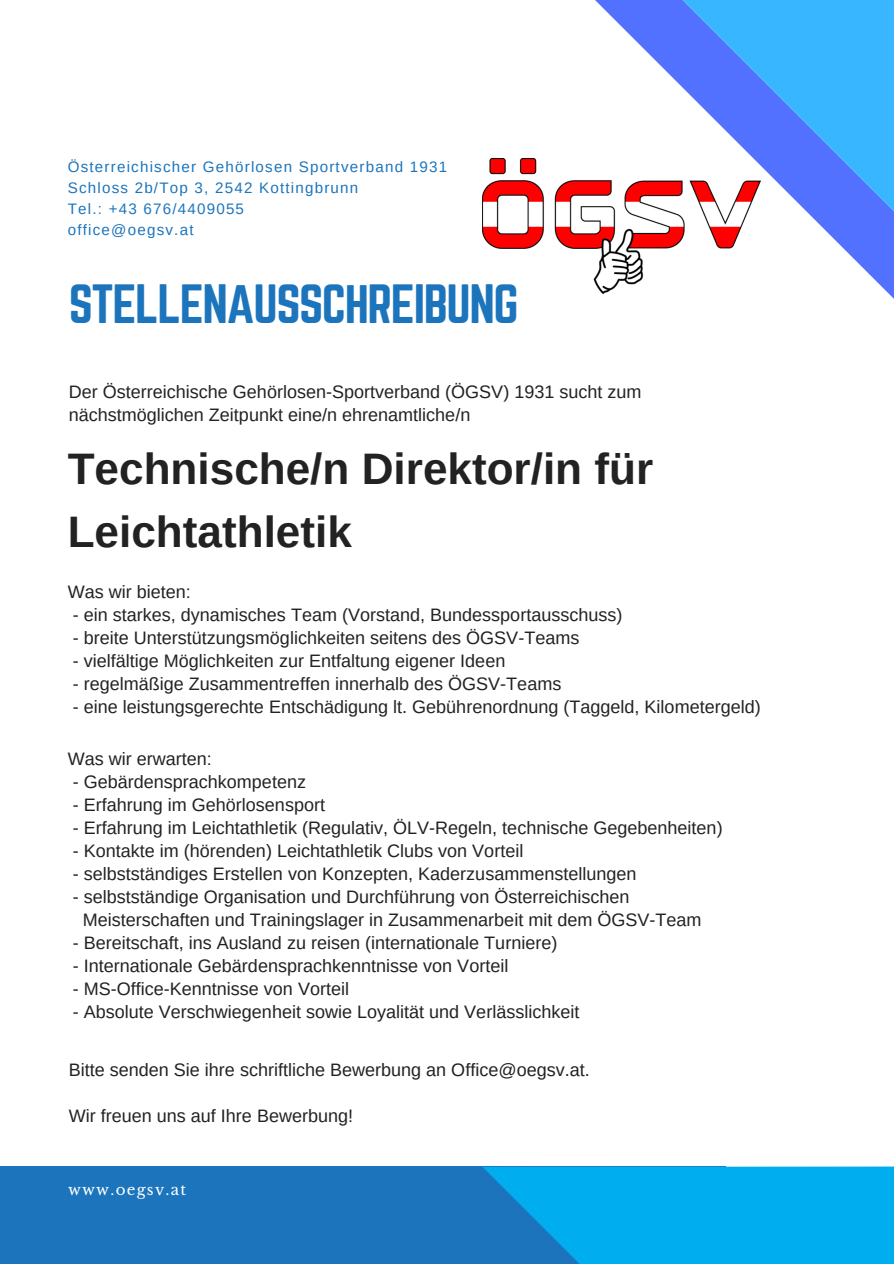
<style>
.page{position:relative;width:894px;height:1264px;background:#fff}
.page>*{position:absolute;margin:0;border:0;box-sizing:border-box;transform-origin:0 0}
.t1{font:48.45px "Norwester";letter-spacing:-.03em;color:#1c75bc}
.t2{font:700 44.1px/63.3px "Arimo";color:#222}
.t3{font:18px/23px "Arimo";color:#222}
.t4{font:15.15px/20.9px "Arimo";letter-spacing:.08em;color:#1c75bc}
.t5{font:15.15px "Libre Baskerville";letter-spacing:.08em;color:#fff}
</style>
<div class="page">
<div style="left:0;top:1166px;width:725px;height:97px;background:#1c75bc"></div>
<svg style="left:483px;top:1166px;width:410px;height:97px;fill:#00aeef"></svg>
<svg style="left:595px;top:0;width:298px;height:298px"></svg>
<svg style="left:655px;top:0;width:238px;height:294px"></svg>
<img style="left:482px;top:158px;width:278px;height:136px">
<p class="t4" style="left:68px;top:157px;width:381px">Österreichischer Gehörlosen Sportverband 1931<br>Schloss 2b/Top 3, 2542 Kottingbrunn<br>Tel.: +43 676/4409055<br>office@oegsv.at</p>
<h1 class="t1" style="left:69px;top:281px;width:451px">STELLENAUSSCHREIBUNG</h1>
<p class="t3" style="left:69px;top:380px;width:574px">Der Österreichische Gehörlosen-Sportverband (ÖGSV) 1931 sucht zum nächstmöglichen Zeitpunkt eine/n ehrenamtliche/n</p>
<h2 class="t2" style="left:68px;top:437px;width:587px">Technische/n Direktor/in für<br>Leichtathletik</h2>
<p class="t3" style="left:68px;top:580px;width:125px">Was wir bieten:</p>
<p class="t3" style="left:73px;top:603px;width:551px">- ein starkes, dynamisches Team (Vorstand, Bundessportausschuss)</p>
<p class="t3" style="left:73px;top:626px;width:508px">- breite Unterstützungsmöglichkeiten seitens des ÖGSV-Teams</p>
<p class="t3" style="left:73px;top:649px;width:434px">- vielfältige Möglichkeiten zur Entfaltung eigener Ideen</p>
<p class="t3" style="left:73px;top:672px;width:490px">- regelmäßige Zusammentreffen innerhalb des ÖGSV-Teams</p>
<p class="t3" style="left:73px;top:695px;width:689px">- eine leistungsgerechte Entschädigung lt. Gebührenordnung (Taggeld, Kilometergeld)</p>
<p class="t3" style="left:68px;top:747px;width:146px">Was wir erwarten:</p>
<p class="t3" style="left:73px;top:770px;width:235px">- Gebärdensprachkompetenz</p>
<p class="t3" style="left:73px;top:793px;width:254px">- Erfahrung im Gehörlosensport</p>
<p class="t3" style="left:73px;top:816px;width:651px">- Erfahrung im Leichtathletik (Regulativ, ÖLV-Regeln, technische Gegebenheiten)</p>
<p class="t3" style="left:73px;top:839px;width:452px">- Kontakte im (hörenden) Leichtathletik Clubs von Vorteil</p>
<p class="t3" style="left:73px;top:862px;width:565px">- selbstständiges Erstellen von Konzepten, Kaderzusammenstellungen</p>
<p class="t3" style="left:83px;top:885px;width:620px;text-indent:-10px">- selbstständige Organisation und Durchführung von Österreichischen<br>Meisterschaften und Trainingslager in Zusammenarbeit mit dem ÖGSV-Team</p>
<p class="t3" style="left:73px;top:931px;width:486px">- Bereitschaft, ins Ausland zu reisen (internationale Turniere)</p>
<p class="t3" style="left:73px;top:954px;width:437px">- Internationale Gebärdensprachkenntnisse von Vorteil</p>
<p class="t3" style="left:73px;top:977px;width:278px">- MS-Office-Kenntnisse von Vorteil</p>
<p class="t3" style="left:73px;top:1000px;width:508px">- Absolute Verschwiegenheit sowie Loyalität und Verlässlichkeit</p>
<p class="t3" style="left:69px;top:1058px;width:522px">Bitte senden Sie ihre schriftliche Bewerbung an Office@oegsv.at.</p>
<p class="t3" style="left:69px;top:1104px;width:286px">Wir freuen uns auf Ihre Bewerbung!</p>
<p class="t5" style="left:68px;top:1179px;width:119px">www.oegsv.at</p>
</div>
